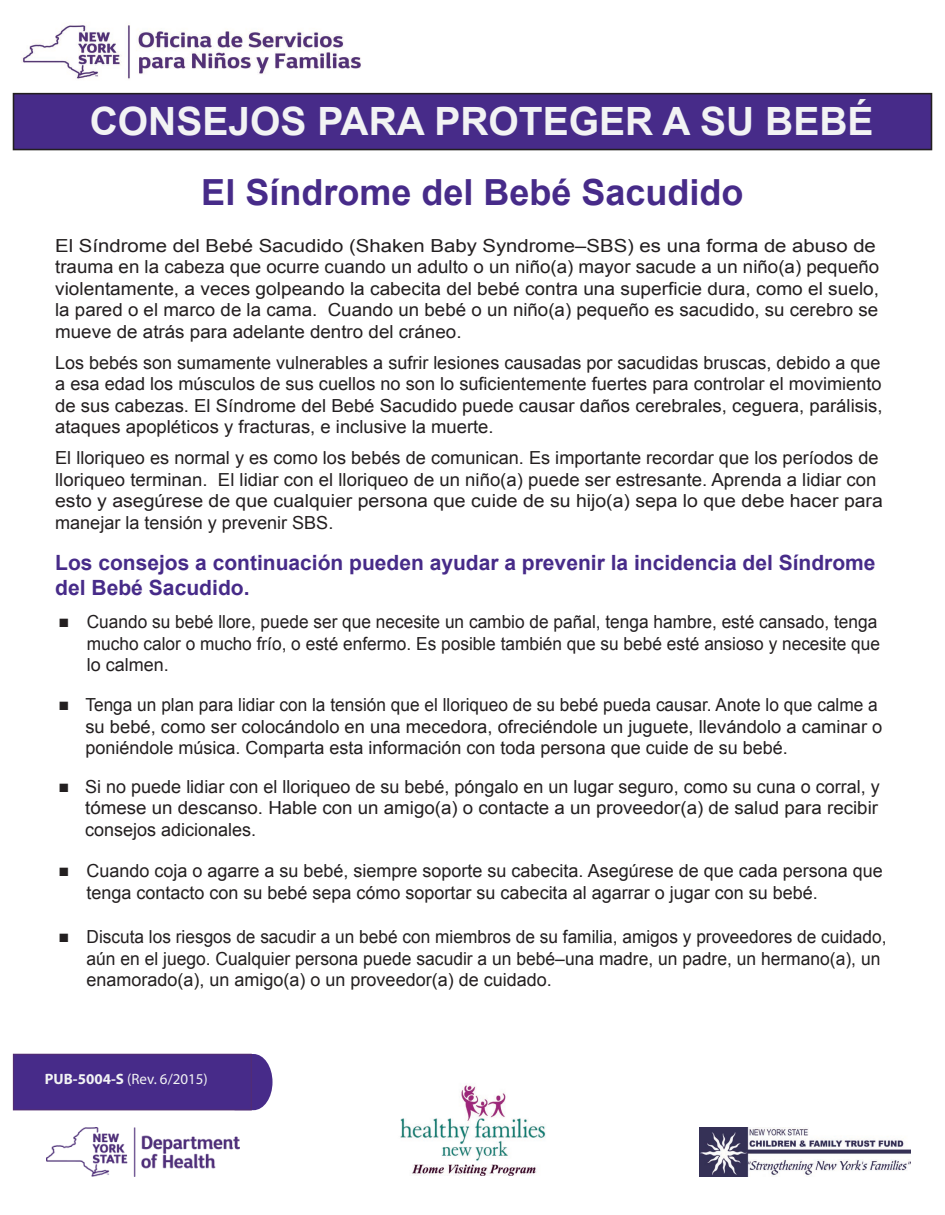
<style>
.page{position:relative;width:945px;height:1215px;background:#fff}
.page>*{position:absolute;margin:0;border:0;box-sizing:border-box;transform-origin:0 0}
.t1{font:700 39px "Arial";color:#f2f3f4}
.t2{font:700 36px "Arial";color:#472b89}
.t3{font:700 21px/25.2px "Arial";color:#472b89}
.t4{font:18px/21.6px "Arial";color:#231f20;text-align:justify}
.t5{font:18px/21.6px "Arial";color:#231f20;scale:.96 1}
.t6{font:18px/21.6px "Arial";color:#231f20;scale:1.13 1}
.t7{font:15px "Myriad Pro";color:#f2f3f4}
.s1{font-weight:700}
</style>
<div class="page">
<div style="left:13px;top:93px;width:919px;height:57px;background:#472b89;border:2px solid #231f20"></div>
<img style="left:700px;top:1128px;width:211px;height:48px">
<img style="left:400px;top:1085px;width:146px;height:91px">
<img style="left:46px;top:1128px;width:194px;height:49px">
<img style="left:21px;top:25px;width:340px;height:54px">
<svg style="left:252px;top:1054px;width:21px;height:56px"></svg>
<div style="left:13px;top:1054px;width:239px;height:56px;background:#472b89;border:1px solid #532d71"></div>
<h1 class="t1" style="left:90px;top:95px;width:785px">CONSEJOS PARA PROTEGER A SU BEBÉ</h1>
<h2 class="t2" style="left:201px;top:168px;width:544px">El Síndrome del Bebé Sacudido</h2>
<p class="t6" style="left:55px;top:235px;width:731px">El Síndrome del Bebé Sacudido (Shaken Baby Syndrome–SBS) es una forma de abuso de trauma en la cabeza que ocurre cuando un adulto o un niño(a) mayor sacude a un niño(a) pequeño violentamente, a veces golpeando la cabecita del bebé contra una superficie dura, como el suelo, la pared o el marco de la cama. Cuando un bebé o un niño(a) pequeño es sacudido, su cerebro se mueve de atrás para adelante dentro del cráneo.</p>
<p class="t4" style="left:55px;top:352px;width:829px">Los bebés son sumamente vulnerables a sufrir lesiones causadas por sacudidas bruscas, debido a que a esa edad los músculos de sus cuellos no son lo suficientemente fuertes para controlar el movimiento de sus cabezas. El Síndrome del Bebé Sacudido puede causar daños cerebrales, ceguera, parálisis, ataques apopléticos y fracturas, e inclusive la muerte.</p>
<p class="t4" style="left:55px;top:447px;width:829px;text-align:left">El lloriqueo es normal y es como los bebés de comunican. Es importante recordar que los períodos de lloriqueo terminan. El lidiar con el lloriqueo de un niño(a) puede ser estresante. Aprenda a lidiar con esto y asegúrese de que cualquier persona que cuide de su hijo(a) sepa lo que debe hacer para manejar la tensión y prevenir SBS.</p>
<p class="t3" style="left:55px;top:550px;width:822px">Los consejos a continuación pueden ayudar a prevenir la incidencia del Síndrome del Bebé Sacudido.</p>
<p class="t4" style="left:58px;top:610px;width:12px">■</p>
<p class="t4" style="left:58px;top:693px;width:12px">■</p>
<p class="t4" style="left:58px;top:775px;width:12px">■</p>
<p class="t4" style="left:58px;top:859px;width:12px">■</p>
<p class="t4" style="left:58px;top:925px;width:12px">■</p>
<p class="t5" style="left:87px;top:611px;width:828px">Cuando su bebé llore, puede ser que necesite un cambio de pañal, tenga hambre, esté cansado, tenga mucho calor o mucho frío, o esté enfermo. Es posible también que su bebé esté ansioso y necesite que lo calmen.</p>
<p class="t5" style="left:85px;top:694px;width:832px">Tenga un plan para lidiar con la tensión que el lloriqueo de su bebé pueda causar. Anote lo que calme a su bebé, como ser colocándolo en una mecedora, ofreciéndole un juguete, llevándolo a caminar o poniéndole música. Comparta esta información con toda persona que cuide de su bebé.</p>
<p class="t4" style="left:85px;top:776px;width:796px">Si no puede lidiar con el lloriqueo de su bebé, póngalo en un lugar seguro, como su cuna o corral, y tómese un descanso. Hable con un amigo(a) o contacte a un proveedor(a) de salud para recibir consejos adicionales.</p>
<p class="t4" style="left:86px;top:860px;width:798px">Cuando coja o agarre a su bebé, siempre soporte su cabecita. Asegúrese de que cada persona que tenga contacto con su bebé sepa cómo soportar su cabecita al agarrar o jugar con su bebé.</p>
<p class="t5" style="left:87px;top:926px;width:835px">Discuta los riesgos de sacudir a un bebé con miembros de su familia, amigos y proveedores de cuidado, aún en el juego. Cualquier persona puede sacudir a un bebé–una madre, un padre, un hermano(a), un enamorado(a), un amigo(a) o un proveedor(a) de cuidado.</p>
<p class="t7" style="left:45px;top:1070px;width:165px"><span class="s1">PUB-5004-S</span> (Rev. 6/2015)</p>
</div>
